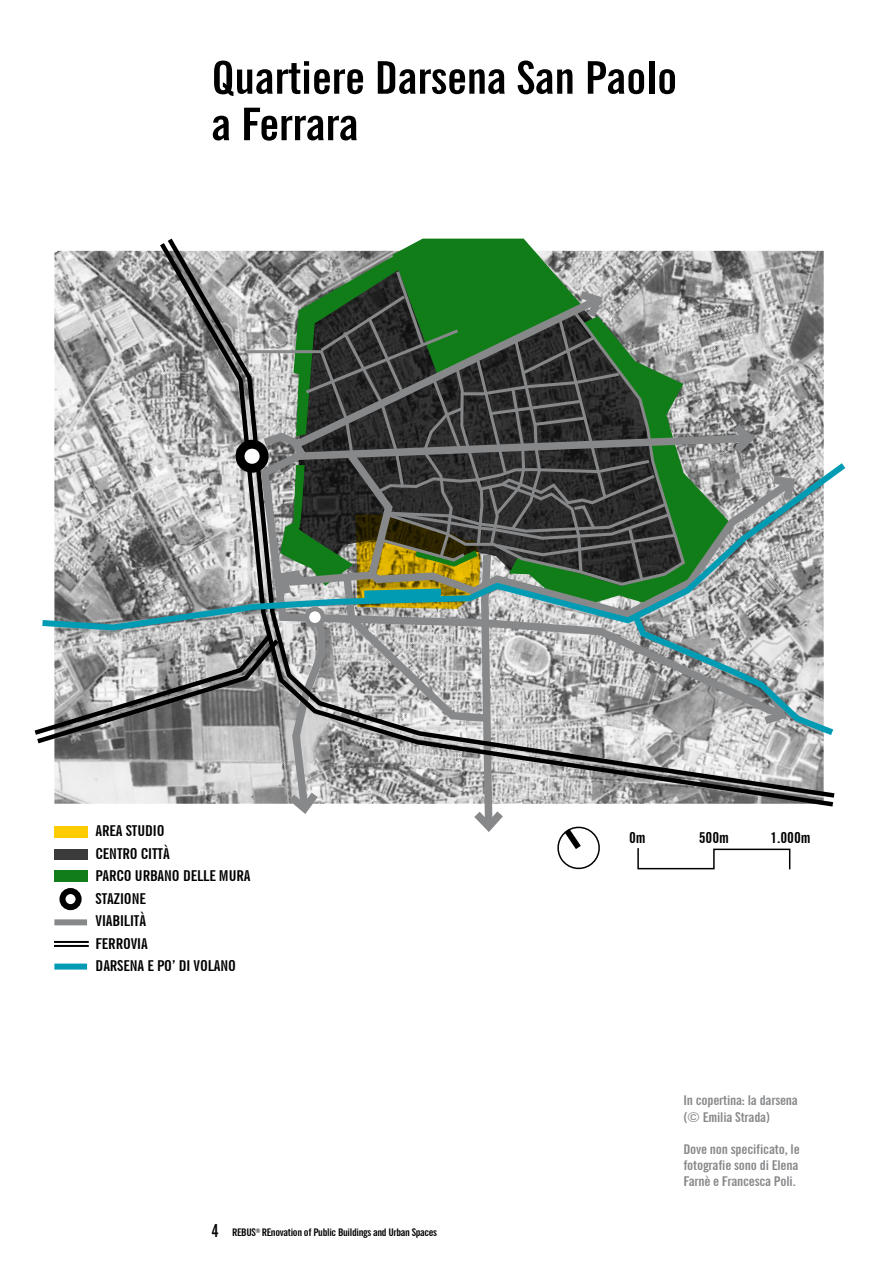
<style>
.page{position:relative;width:893px;height:1263px;background:#fff}
.page>*{position:absolute;margin:0;border:0;box-sizing:border-box;transform-origin:0 0}
.t1{font:700 extra-condensed 45px/46.5px "News Gothic BT";letter-spacing:-.005em;color:#000;scale:1.15 1}
.t2{font:700 extra-condensed 15px/22.5px "News Gothic BT";letter-spacing:-.005em;color:#000;scale:1.15 1}
.t3{font:700 extra-condensed 13.5px/16.2px "News Gothic BT";letter-spacing:-.01em;color:#87888a;scale:1.15 1}
.t4{font:700 extra-condensed 10.5px "News Gothic BT";letter-spacing:-.025em;color:#000;scale:1.15 1}
.s1{font-size:18px}
</style>
<div class="page">
<div style="left:54px;top:870px;width:33px;height:12px;background:#107d18"></div>
<svg style="left:62px;top:891px;width:17px;height:16px"></svg>
<div style="left:59px;top:888px;width:23px;height:22px;border:6px solid #000;border-radius:50%"></div>
<div style="left:54px;top:919px;width:33px;height:6px;background:#87888a"></div>
<hr style="left:54px;top:941px;width:35px;height:2px;background:#000">
<hr style="left:54px;top:945px;width:35px;height:2px;background:#000">
<div style="left:54px;top:963px;width:33px;height:6px;background:#029bb4"></div>
<svg style="left:34px;top:239px;width:806px;height:632px"></svg>
<h1 class="t1" style="left:211px;top:54px;width:407px">Quartiere Darsena San Paolo a Ferrara</h1>
<p class="t2" style="left:96px;top:820px;width:136px">AREA STUDIO<br>CENTRO CITTÀ<br>PARCO URBANO DELLE MURA<br>STAZIONE<br>VIABILITÀ<br>FERROVIA<br>DARSENA E PO’ DI VOLANO</p>
<p class="t4" style="left:211px;top:1226px;width:198px"><span class="s1">4</span> REBUS<sup>®</sup> REnovation of Public Buildings and Urban Spaces</p>
<p class="t2" style="left:629px;top:827px;width:16px">0m</p>
<p class="t2" style="left:699px;top:827px;width:28px">500m</p>
<p class="t2" style="left:770px;top:827px;width:36px">1.000m</p>
<p class="t3" style="left:683px;top:1092px;width:101px">In copertina: la darsena (© Emilia Strada)</p>
<p class="t3" style="left:683px;top:1141px;width:103px;text-align:justify">Dove non specificato, le fotografie sono di Elena Farnè e Francesca Poli.</p>
</div>
